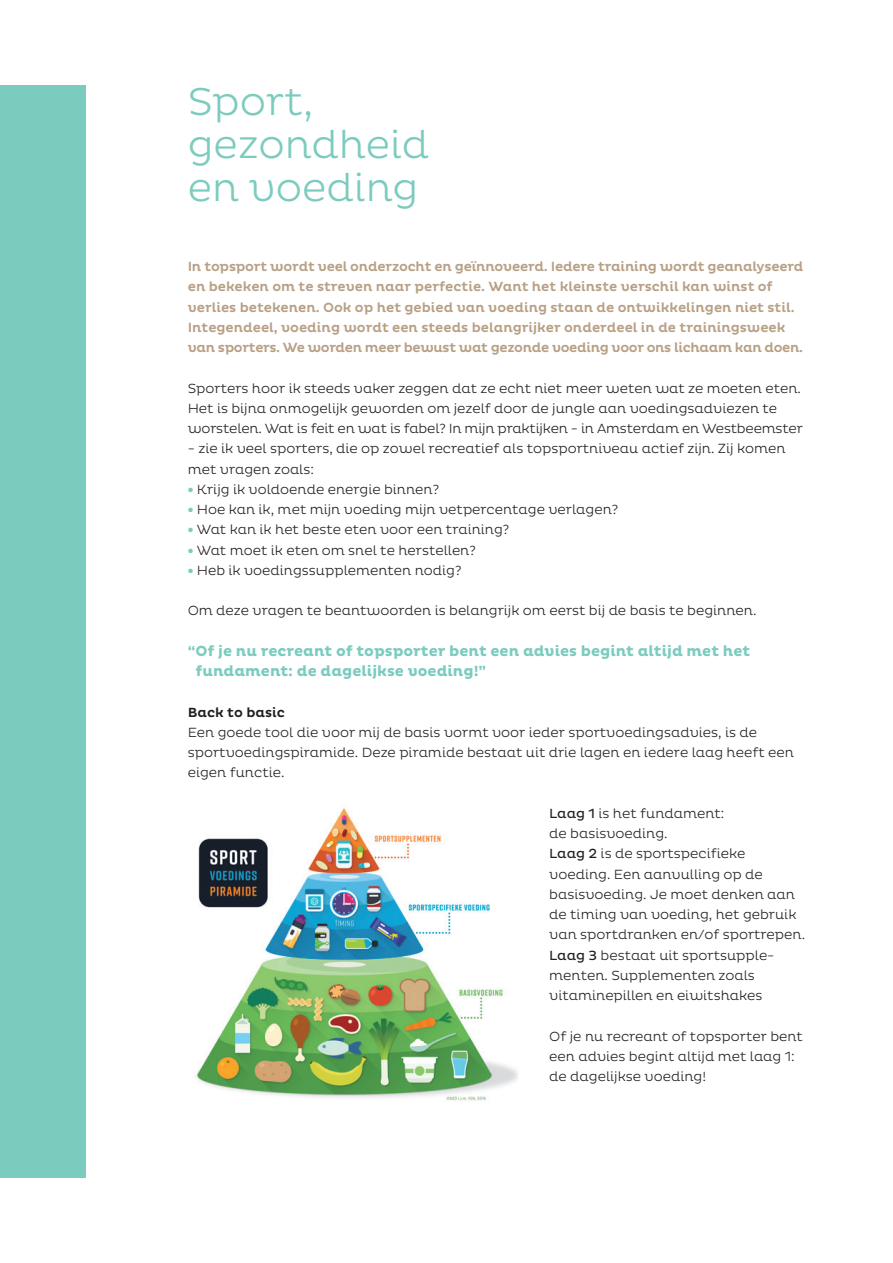
<style>
.page{position:relative;width:893px;height:1263px;background:#fff}
.page>*{position:absolute;margin:0;border:0;box-sizing:border-box;transform-origin:0 0}
.t1{font:300 39.6px/43.3px "Pluto";color:#7bcbbf}
.t2{font:700 15px/20.2px "Pluto";color:#7bcbbf}
.t3{font:300 13.5px/20.2px "Pluto";color:#231f20}
.t4{font:500 13.5px/20.2px "Pluto";color:#b8a085}
.t5{font:500 13.5px "Pluto";color:#231f20}
.s1{font-weight:900;color:#7bcbbf}
.s2{font-weight:400}
</style>
<div class="page">
<div style="left:0;top:85px;width:85px;height:1093px;background:#7bcbbf"></div>
<img style="left:196px;top:808px;width:322px;height:293px">
<h1 class="t1" style="left:188px;top:80px;width:243px">Sport, gezondheid en voeding</h1>
<p class="t4" style="left:188px;top:257px;width:617px">In topsport wordt veel onderzocht en geïnnoveerd. Iedere training wordt geanalyseerd en bekeken om te streven naar perfectie. Want het kleinste verschil kan winst of verlies betekenen. Ook op het gebied van voeding staan de ontwikkelingen niet stil.<br>Integendeel, voeding wordt een steeds belangrijker onderdeel in de trainingsweek van sporters. We worden meer bewust wat gezonde voeding voor ons lichaam kan doen.</p>
<p class="t3" style="left:188px;top:378px;width:617px">Sporters hoor ik steeds vaker zeggen dat ze echt niet meer weten wat ze moeten eten.<br>Het is bijna onmogelijk geworden om jezelf door de jungle aan voedingsadviezen te worstelen. Wat is feit en wat is fabel? In mijn praktijken - in Amsterdam en Westbeemster</p>
<p class="t3" style="left:188px;top:439px;width:599px">- zie ik veel sporters, die op zowel recreatief als topsportniveau actief zijn. Zij komen met vragen zoals:</p>
<p class="t3" style="left:188px;top:479px;width:253px"><span class="s1">•</span> Krijg ik voldoende energie binnen?</p>
<p class="t3" style="left:188px;top:499px;width:432px"><span class="s1">•</span> Hoe kan ik, met mijn voeding mijn vetpercentage verlagen?</p>
<p class="t3" style="left:188px;top:520px;width:323px"><span class="s1">•</span> Wat kan ik het beste eten voor een training?</p>
<p class="t3" style="left:188px;top:540px;width:290px"><span class="s1">•</span> Wat moet ik eten om snel te herstellen?</p>
<p class="t3" style="left:188px;top:560px;width:275px"><span class="s1">•</span> Heb ik voedingssupplementen nodig?</p>
<p class="t3" style="left:188px;top:601px;width:570px">Om deze vragen te beantwoorden is belangrijk om eerst bij de basis te beginnen.</p>
<p class="t2" style="left:195px;top:641px;width:556px;text-indent:-8px">“Of je nu recreant of topsporter bent een advies begint altijd met het fundament: de dagelijkse voeding!”</p>
<p class="t5" style="left:188px;top:704px;width:99px">Back to basic</p>
<p class="t3" style="left:188px;top:722px;width:608px">Een goede tool die voor mij de basis vormt voor ieder sportvoedingsadvies, is de sportvoedingspiramide. Deze piramide bestaat uit drie lagen en iedere laag heeft een eigen functie.</p>
<p class="t3" style="left:549px;top:803px;width:257px"><span class="s2">Laag 1</span> is het fundament:<br>de basisvoeding.<br><span class="s2">Laag 2</span> is de sportspecifieke voeding. Een aanvulling op de basisvoeding. Je moet denken aan de timing van voeding, het gebruik van sportdranken en/of sportrepen.<br><span class="s2">Laag 3</span> bestaat uit sportsupple&shy;menten. Supplementen zoals vitaminepillen en eiwitshakes</p>
<p class="t3" style="left:549px;top:1026px;width:255px">Of je nu recreant of topsporter bent een advies begint altijd met laag 1: de dagelijkse voeding!</p>
</div>
